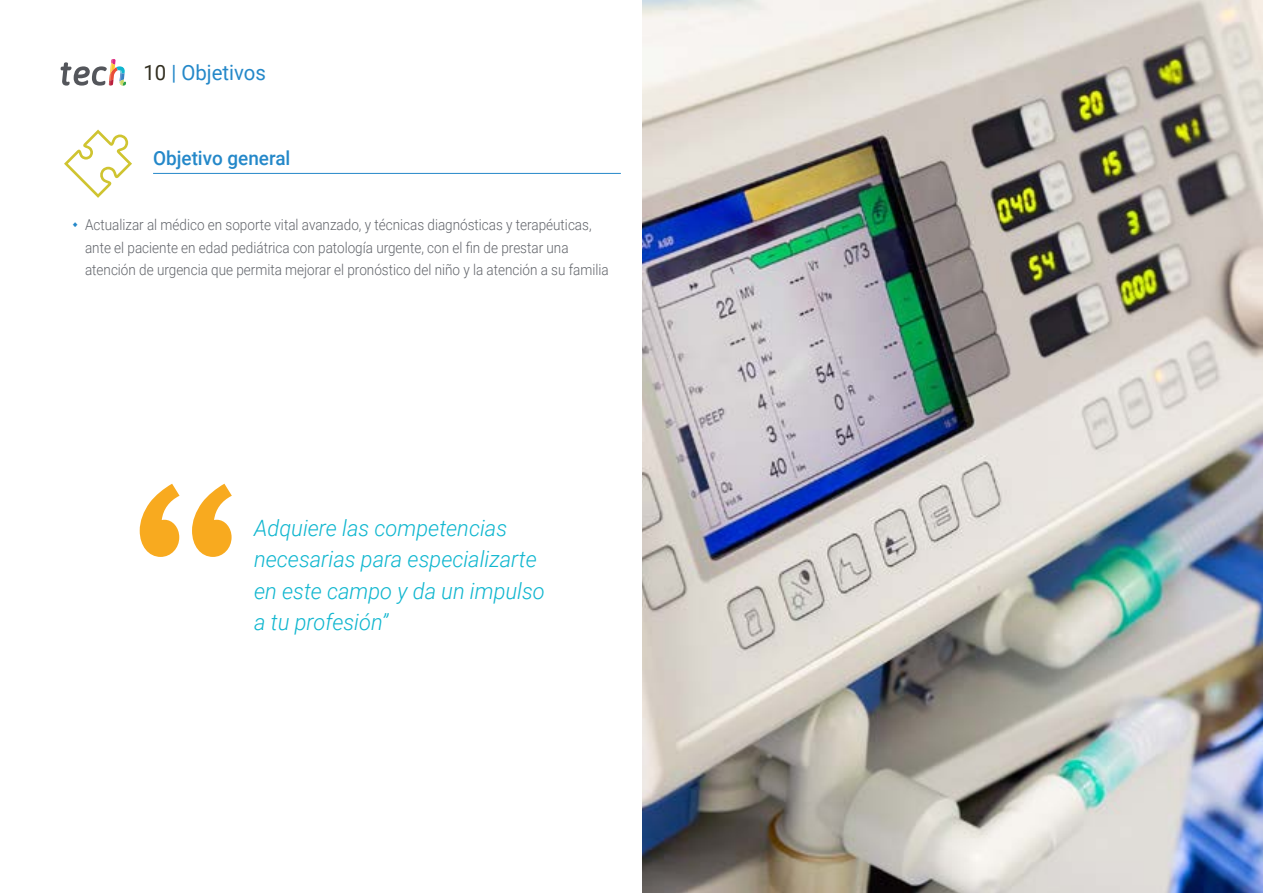
<style>
.page{position:relative;width:1263px;height:893px;background:#fff}
.page>*{position:absolute;margin:0;border:0;box-sizing:border-box;transform-origin:0 0}
.t1{font:italic 300 22.5px/31.5px "Roboto";color:#0fb6cf}
.t2{font:21px "Roboto";color:#2488c9}
.t3{font:500 19.5px "Roboto";color:#2488c9}
.t4{font:300 15px/22.5px "Roboto";color:#61646a;scale:.9 1}
.s1{color:#312e20}
</style>
<div class="page">
<hr style="left:153px;top:173px;width:468px;height:1px;background:#2488c9">
<svg style="left:64px;top:130px;width:68px;height:68px"></svg>
<svg style="left:61px;top:59px;width:65px;height:27px"></svg>
<svg style="left:140px;top:484px;width:92px;height:73px"></svg>
<img style="left:642px;top:0;width:621px;height:893px">
<h2 class="t2" style="left:144px;top:57px;width:124px"><span class="s1">10</span> | Objetivos</h2>
<h3 class="t3" style="left:153px;top:144px;width:139px">Objetivo general</h3>
<p class="t4" style="left:85px;top:213px;width:583px">Actualizar al médico en soporte vital avanzado, y técnicas diagnósticas y terapéuticas, ante el paciente en edad pediátrica con patología urgente, con el fin de prestar una atención de urgencia que permita mejorar el pronóstico del niño y la atención a su familia</p>
<h1 class="t1" style="left:254px;top:511px;width:292px">Adquiere las competencias necesarias para especializarte en este campo y da un impulso a tu profesión”</h1>
</div>
